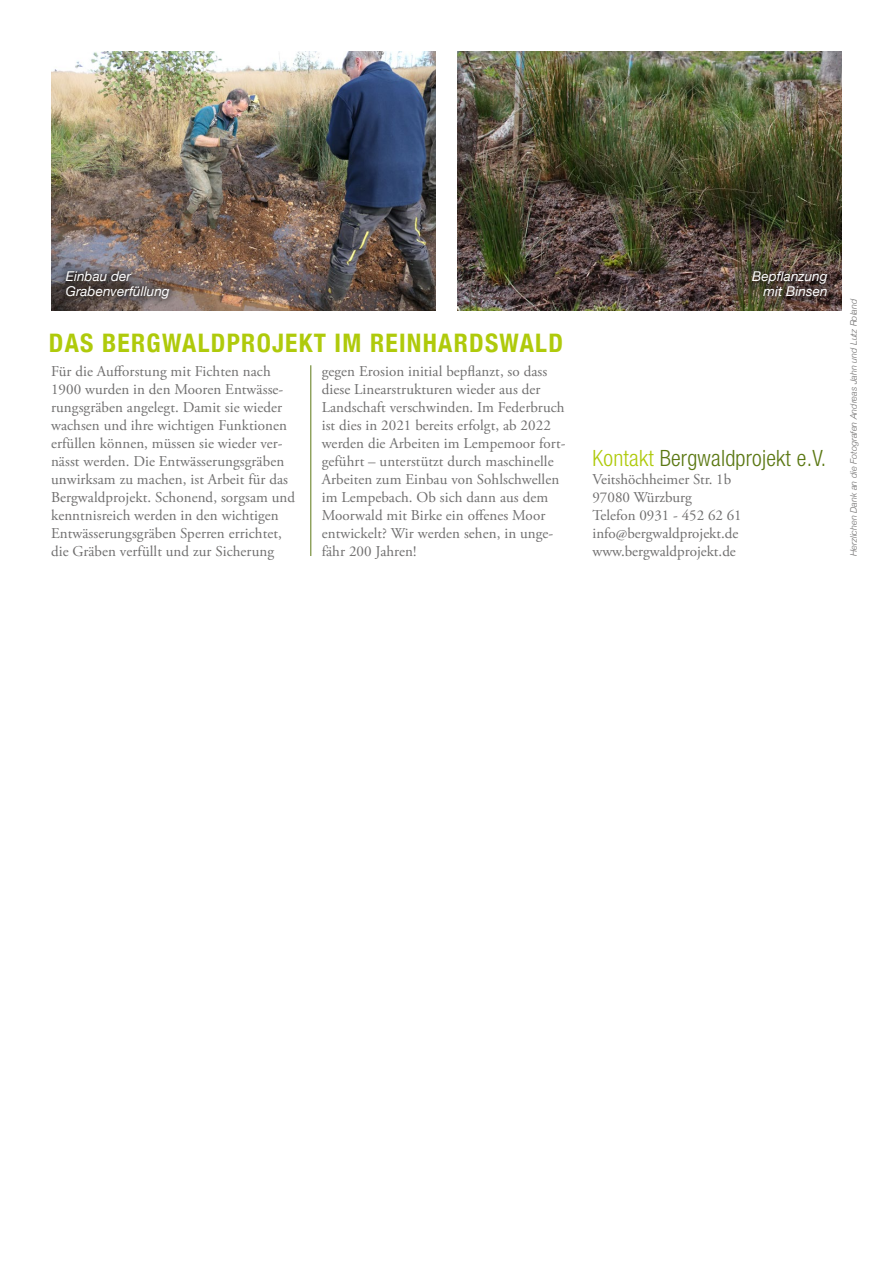
<style>
.page{position:relative;width:893px;height:1263px;background:#fff}
.page>*{position:absolute;margin:0;border:0;box-sizing:border-box;transform-origin:0 0}
.t1{font:700 condensed 25.5px "Helvetica Neue";letter-spacing:.05em;color:#afca0b}
.t2{font:300 condensed 22.5px "Helvetica Neue";letter-spacing:.01em;color:#5b7813}
.t3{font:15px/18px "Adobe Garamond Pro";letter-spacing:.005em;color:#706f6f}
.t4{font:italic 13.5px/15px "Helvetica Neue";letter-spacing:.005em;color:#fff}
.t5{font:italic 300 9px "Helvetica Neue";color:#706f6f}
.s1{color:#afca0b}
</style>
<div class="page">
<img style="left:51px;top:51px;width:385px;height:259px">
<img style="left:457px;top:51px;width:385px;height:259px">
<hr style="left:311px;top:365px;width:1px;height:191px;background:#5b7813">
<div style="left:55px;top:260px;width:125px;height:49px;background:#000;opacity:.9"></div>
<div style="left:741px;top:260px;width:97px;height:47px;background:#000;opacity:.9"></div>
<p class="t4" style="left:66px;top:269px;width:106px">Einbau der<br>Grabenverfüllung</p>
<p class="t4" style="left:752px;top:269px;width:77px;text-align:right">Bepflanzung mit Binsen</p>
<h1 class="t1" style="left:49px;top:321px;width:516px">DAS BERGWALDPROJEKT IM REINHARDSWALD</h1>
<p class="t3" style="left:51px;top:363px;width:246px">Für die Aufforstung mit Fichten nach 1900 wurden in den Mooren Entwässe&shy;rungsgräben angelegt. Damit sie wieder wachsen und ihre wichtigen Funktionen erfüllen können, müssen sie wieder ver&shy;nässt werden. Die Entwässerungsgräben unwirksam zu machen, ist Arbeit für das Bergwaldprojekt. Schonend, sorgsam und kenntnisreich werden in den wichtigen Entwässerungsgräben Sperren errichtet, die Gräben verfüllt und zur Sicherung</p>
<p class="t3" style="left:322px;top:363px;width:245px">gegen Erosion initial bepflanzt, so dass diese Linearstrukturen wieder aus der Landschaft verschwinden. Im Federbruch ist dies in 2021 bereits erfolgt, ab 2022 werden die Arbeiten im Lempemoor fort&shy;geführt – unterstützt durch maschinelle Arbeiten zum Einbau von Sohlschwellen im Lempebach. Ob sich dann aus dem Moorwald mit Birke ein offenes Moor entwickelt? Wir werden sehen, in unge&shy;fähr 200 Jahren!</p>
<h2 class="t2" style="left:592px;top:445px;width:235px"><span class="s1">Kontakt</span> Bergwaldprojekt e.V.</h2>
<p class="t3" style="left:592px;top:470px;width:151px">Veitshöchheimer Str. 1b<br>97080 Würzburg<br>Telefon 0931 - 452 62 61 info@bergwaldprojekt.de www.bergwaldprojekt.de</p>
<p class="t5" style="left:846px;top:556px;width:259px;rotate:-90deg">Herzlichen Dank an die Fotografen Andreas Jahn und Lutz Roland</p>
</div>
